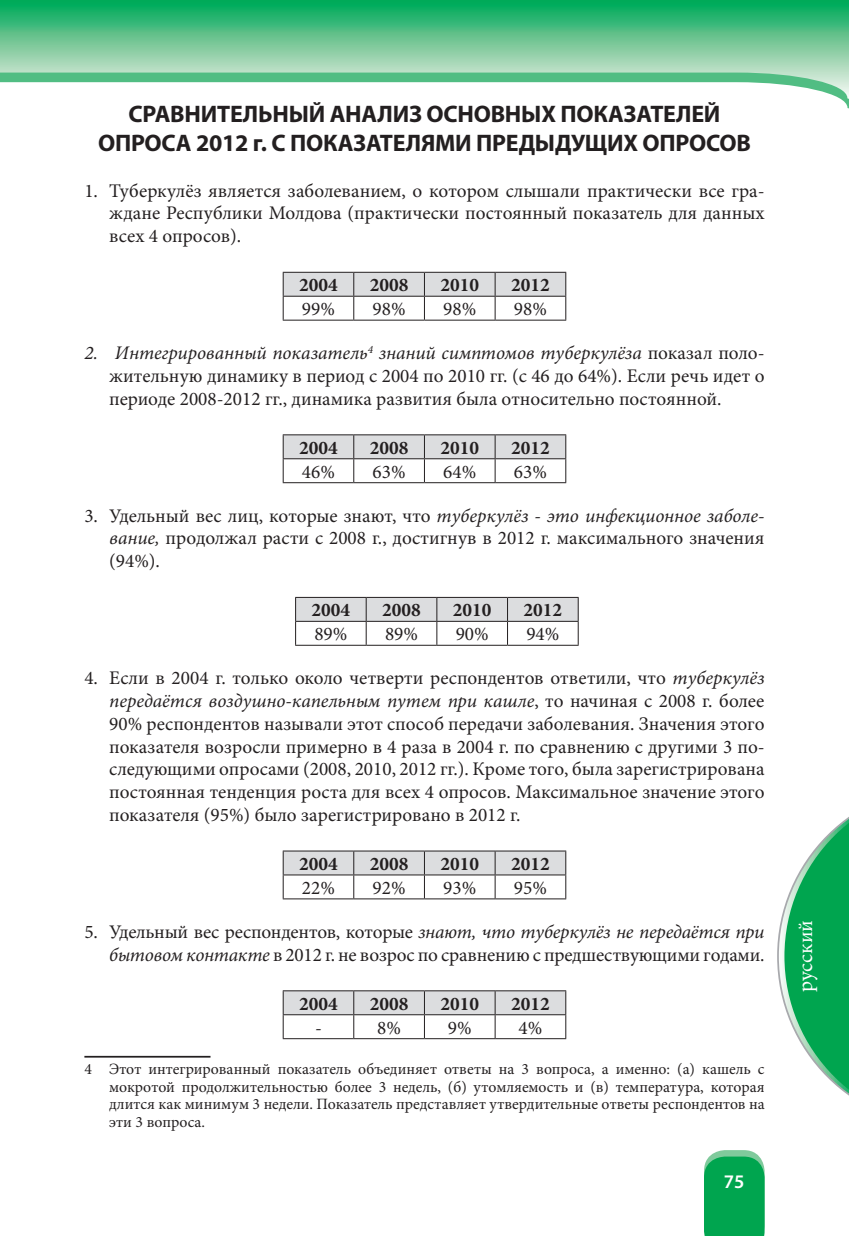
<style>
.page{position:relative;width:849px;height:1236px;background:#fff}
.page>*{position:absolute;margin:0;border:0;box-sizing:border-box;transform-origin:0 0}
.t1{font:700 23.97px/28.7px "Myriad Pro";letter-spacing:-.01em;color:#231f20;text-align:center}
.t2{font:21px "Minion Pro";color:#fff}
.t3{font:19.25px/22.8px "Minion Pro";color:#231f20;text-align:justify}
.t4{font:700 19.25px "Minion Pro";color:#231f20}
.t5{font:600 19.25px "Myriad Pro";color:#fff}
.t6{font:15.75px/17.5px "Minion Pro";color:#231f20;text-align:justify}
.s1{font-style:italic}
</style>
<div class="page">
<svg style="left:704px;top:1150px;width:60px;height:85px;background:#12aa5a"></svg>
<svg style="left:777px;top:817px;width:71px;height:278px"></svg>
<svg style="left:0;top:0;width:848px;height:99px"></svg>
<hr style="left:283px;top:320px;width:70px;height:1px;background:#231f20">
<hr style="left:353px;top:320px;width:71px;height:1px;background:#231f20">
<hr style="left:424px;top:320px;width:71px;height:1px;background:#231f20">
<hr style="left:495px;top:320px;width:71px;height:1px;background:#231f20">
<svg style="left:283px;top:272px;width:283px;height:48px"></svg>
<hr style="left:283px;top:482px;width:70px;height:1px;background:#231f20">
<hr style="left:353px;top:482px;width:71px;height:1px;background:#231f20">
<hr style="left:424px;top:482px;width:71px;height:1px;background:#231f20">
<hr style="left:495px;top:482px;width:71px;height:1px;background:#231f20">
<hr style="left:283px;top:434px;width:70px;height:1px;background:#231f20">
<hr style="left:353px;top:434px;width:71px;height:1px;background:#231f20">
<hr style="left:424px;top:434px;width:71px;height:1px;background:#231f20">
<hr style="left:495px;top:434px;width:71px;height:1px;background:#231f20">
<svg style="left:283px;top:435px;width:283px;height:47px"></svg>
<hr style="left:495px;top:458px;width:71px;height:1px;background:#231f20">
<hr style="left:295px;top:644px;width:71px;height:1px;background:#231f20">
<hr style="left:366px;top:644px;width:70px;height:1px;background:#231f20">
<hr style="left:436px;top:644px;width:71px;height:1px;background:#231f20">
<hr style="left:507px;top:644px;width:71px;height:1px;background:#231f20">
<svg style="left:295px;top:597px;width:283px;height:47px"></svg>
<hr style="left:507px;top:621px;width:71px;height:1px;background:#231f20">
<hr style="left:283px;top:898px;width:70px;height:1px;background:#231f20">
<hr style="left:353px;top:898px;width:71px;height:1px;background:#231f20">
<hr style="left:424px;top:898px;width:71px;height:1px;background:#231f20">
<hr style="left:495px;top:898px;width:71px;height:1px;background:#231f20">
<svg style="left:283px;top:850px;width:283px;height:48px"></svg>
<hr style="left:283px;top:1038px;width:70px;height:1px;background:#231f20">
<hr style="left:353px;top:1038px;width:71px;height:1px;background:#231f20">
<hr style="left:424px;top:1038px;width:71px;height:1px;background:#231f20">
<hr style="left:495px;top:1038px;width:71px;height:1px;background:#231f20">
<svg style="left:283px;top:990px;width:283px;height:48px"></svg>
<hr style="left:84px;top:1055px;width:126px;height:2px;background:#231f20">
<p class="t1" style="left:98px;top:99px;width:654px">СРАВНИТЕЛЬНЫЙ АНАЛИЗ ОСНОВНЫХ ПОКАЗАТЕЛЕЙ<br>ОПРОСА 2012 г. С ПОКАЗАТЕЛЯМИ ПРЕДЫДУЩИХ ОПРОСОВ</p>
<p class="t3" style="left:109px;top:179px;width:656px;text-indent:-25px">1. Туберкулёз является заболеванием, о котором слышали практически все гра&shy;ждане Республики Молдова (практически постоянный показатель для данных всех 4 опросов).</p>
<p class="t4" style="left:299px;top:271px;width:40px">2004</p>
<p class="t4" style="left:370px;top:271px;width:40px">2008</p>
<p class="t4" style="left:440px;top:271px;width:40px">2010</p>
<p class="t4" style="left:511px;top:271px;width:40px">2012</p>
<p class="t3" style="left:302px;top:298px;width:35px">99%</p>
<p class="t3" style="left:372px;top:298px;width:35px">98%</p>
<p class="t3" style="left:443px;top:298px;width:35px">98%</p>
<p class="t3" style="left:513px;top:298px;width:35px">98%</p>
<p class="t3" style="left:109px;top:341px;width:656px;text-indent:-25px"><span class="s1">2. Интегрированный показатель</span><sup>4</sup> <span class="s1">знаний симптомов туберкулёза</span> показал поло&shy;жительную динамику в период с 2004 по 2010 гг. (с 46 до 64%). Если речь идет о периоде 2008-2012 гг., динамика развития была относительно постоянной.</p>
<p class="t4" style="left:299px;top:434px;width:40px">2004</p>
<p class="t4" style="left:370px;top:434px;width:40px">2008</p>
<p class="t4" style="left:440px;top:434px;width:40px">2010</p>
<p class="t4" style="left:511px;top:434px;width:40px">2012</p>
<p class="t3" style="left:302px;top:460px;width:35px">46%</p>
<p class="t3" style="left:372px;top:460px;width:35px">63%</p>
<p class="t3" style="left:443px;top:460px;width:35px">64%</p>
<p class="t3" style="left:513px;top:460px;width:35px">63%</p>
<p class="t3" style="left:109px;top:504px;width:656px;text-indent:-25px">3. Удельный вес лиц, которые знают, что <span class="s1">туберкулёз - это инфекционное заболе&shy;вание,</span> продолжал расти с 2008 г., достигнув в 2012 г. максимального значения (94%).</p>
<p class="t4" style="left:311px;top:596px;width:40px">2004</p>
<p class="t4" style="left:382px;top:596px;width:40px">2008</p>
<p class="t4" style="left:453px;top:596px;width:40px">2010</p>
<p class="t4" style="left:523px;top:596px;width:40px">2012</p>
<p class="t3" style="left:314px;top:622px;width:35px">89%</p>
<p class="t3" style="left:385px;top:622px;width:35px">89%</p>
<p class="t3" style="left:455px;top:622px;width:35px">90%</p>
<p class="t3" style="left:526px;top:622px;width:35px">94%</p>
<p class="t3" style="left:109px;top:666px;width:656px;text-indent:-25px">4. Если в 2004 г. только около четверти респондентов ответили, что <span class="s1">туберкулёз передаётся воздушно-капельным путем при кашле</span>, то начиная с 2008 г. более 90% респондентов называли этот способ передачи заболевания. Значения этого показателя возросли примерно в 4 раза в 2004 г. по сравнению с другими 3 по&shy;следующими опросами (2008, 2010, 2012 гг.). Кроме того, была зарегистрирована постоянная тенденция роста для всех 4 опросов. Максимальное значение этого показателя (95%) было зарегистрировано в 2012 г.</p>
<p class="t4" style="left:299px;top:850px;width:40px">2004</p>
<p class="t4" style="left:370px;top:850px;width:40px">2008</p>
<p class="t4" style="left:440px;top:850px;width:40px">2010</p>
<p class="t4" style="left:511px;top:850px;width:40px">2012</p>
<p class="t3" style="left:302px;top:876px;width:35px">22%</p>
<p class="t3" style="left:372px;top:876px;width:35px">92%</p>
<p class="t3" style="left:443px;top:876px;width:35px">93%</p>
<p class="t3" style="left:513px;top:876px;width:35px">95%</p>
<p class="t3" style="left:84px;top:920px;width:681px;text-align:right">5. Удельный вес респондентов, которые <span class="s1">знают, что туберкулёз не передаётся при бытовом контакте</span> в 2012 г. не возрос по сравнению с предшествующими годами.</p>
<p class="t4" style="left:299px;top:989px;width:40px">2004</p>
<p class="t4" style="left:370px;top:989px;width:40px">2008</p>
<p class="t4" style="left:440px;top:989px;width:40px">2010</p>
<p class="t4" style="left:511px;top:989px;width:40px">2012</p>
<p class="t3" style="left:315px;top:1016px;width:8px">-</p>
<p class="t3" style="left:377px;top:1016px;width:25px">8%</p>
<p class="t3" style="left:447px;top:1016px;width:25px">9%</p>
<p class="t3" style="left:518px;top:1016px;width:25px">4%</p>
<p class="t6" style="left:109px;top:1060px;width:656px;text-indent:-25px">4 Этот интегрированный показатель объединяет ответы на 3 вопроса, а именно: (a) кашель с мокротой продолжительностью более 3 недель, (б) утомляемость и (в) температура, которая длится как минимум 3 недели. Показатель представляет утвердительные ответы респондентов на эти 3 вопроса.</p>
<p class="t5" style="left:723px;top:1168px;width:22px">75</p>
<p class="t2" style="left:791px;top:992px;width:74px;rotate:-90deg">русский</p>
</div>
